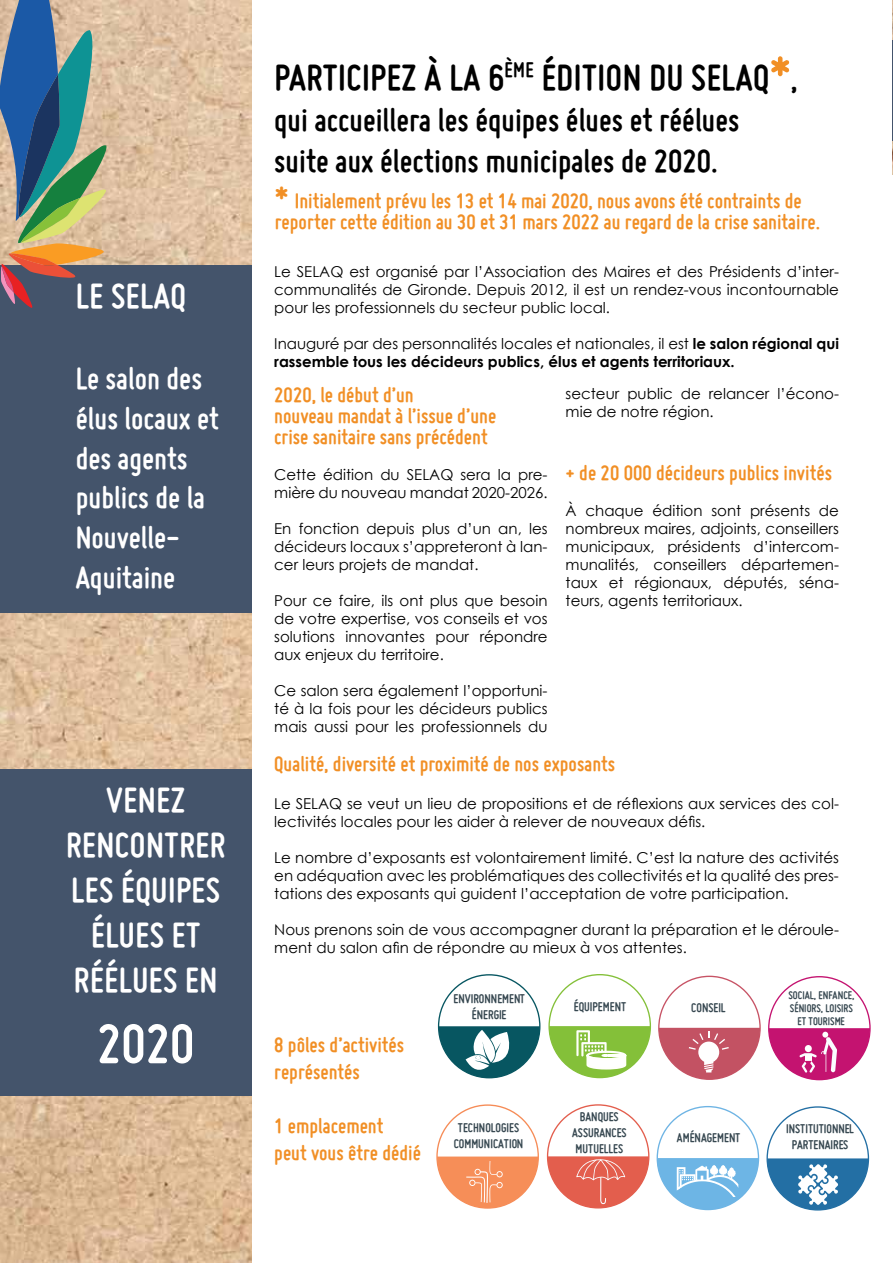
<style>
.page{position:relative;width:893px;height:1263px;background:#fff}
.page>*{position:absolute;margin:0;border:0;box-sizing:border-box;transform-origin:0 0}
.t1{font:700 58.5px "Miso";color:#fff}
.t2{font:700 39px "Miso";letter-spacing:.015em;color:#000}
.t3{font:700 37.5px/45px "Miso";letter-spacing:.015em;color:#fff;text-align:center}
.t4{font:700 34.5px/41.4px "Miso";color:#000}
.t5{font:700 33px/39.6px "Miso";color:#fff}
.t6{font:700 22.5px/21px "Miso";color:#f18f25}
.t7{font:15px/18px "Century Gothic";color:#000;text-align:justify}
.t8{font:700 15px/18px "Century Gothic";color:#000}
.t9{font:700 13.65px/15.8px "Miso";color:#364750;text-align:center}
.t10{font:700 12px/13px "Miso";color:#364750;text-align:center}
.s1{font-size:51px;color:#f18f25}
.s2{font-size:34.5px}
.s3{font-size:33px}
.s4{font-weight:400}
</style>
<div class="page">
<img style="left:892px;top:0;width:1px;height:174px">
<hr style="left:892px;top:40px;width:1px;height:100px;background:#44546b">
<img style="left:0;top:0;width:252px;height:1263px">
<div style="left:0;top:265px;width:252px;height:347px;background:#44546b"></div>
<svg style="left:0;top:0;width:109px;height:308px"></svg>
<div style="left:0;top:769px;width:252px;height:327px;background:#44546b"></div>
<svg style="left:438px;top:974px;width:102px;height:104px"></svg>
<svg style="left:548px;top:974px;width:103px;height:104px"></svg>
<svg style="left:658px;top:976px;width:103px;height:104px"></svg>
<svg style="left:436px;top:1104px;width:103px;height:105px"></svg>
<svg style="left:547px;top:1104px;width:102px;height:104px"></svg>
<svg style="left:657px;top:1106px;width:102px;height:104px"></svg>
<svg style="left:768px;top:976px;width:103px;height:104px"></svg>
<svg style="left:766px;top:1106px;width:103px;height:104px"></svg>
<h3 class="t3" style="left:76px;top:273px;width:112px">LE SELAQ</h3>
<h3 class="t5" style="left:76px;top:359px;width:145px">Le salon des élus locaux et des agents publics de la<br>Nouvelle-<br>Aquitaine</h3>
<h3 class="t3" style="left:66px;top:777px;width:161px">VENEZ<br>RENCONTRER<br>LES ÉQUIPES<br>ÉLUES ET<br>RÉÉLUES EN</h3>
<h1 class="t1" style="left:97px;top:1010px;width:99px">2020</h1>
<h2 class="t2" style="left:275px;top:55px;width:524px">PARTICIPEZ À LA 6<sup>ÈME</sup> ÉDITION DU SELAQ<span class="s1">*</span><span class="s2">,</span></h2>
<h3 class="t4" style="left:274px;top:99px;width:467px">qui accueillera les équipes élues et réélues suite aux élections municipales de 2020.</h3>
<h3 class="t6" style="left:275px;top:190px;width:547px"><span class="s3">*</span> Initialement prévu les 13 et 14 mai 2020, nous avons été contraints de reporter cette édition au 30 et 31 mars 2022 au regard de la crise sanitaire.</h3>
<p class="t7" style="left:274px;top:263px;width:566px">Le SELAQ est organisé par l’Association des Maires et des Présidents d’inter&shy;communalités de Gironde. Depuis 2012, il est un rendez-vous incontournable pour les professionnels du secteur public local.</p>
<p class="t8" style="left:274px;top:335px;width:566px"><span class="s4">Inauguré par des personnalités locales et nationales, il est</span> le salon régional qui rassemble tous les décideurs publics, élus et agents territoriaux.</p>
<h3 class="t6" style="left:274px;top:384px;width:223px">2020, le début d’un<br>nouveau mandat à l’issue d’une crise sanitaire sans précédent</h3>
<p class="t7" style="left:274px;top:466px;width:275px">Cette édition du SELAQ sera la pre&shy;mière du nouveau mandat 2020-2026.</p>
<p class="t7" style="left:274px;top:520px;width:275px">En fonction depuis plus d’un an, les décideurs locaux s’appreteront à lan&shy;cer leurs projets de mandat.</p>
<p class="t7" style="left:274px;top:592px;width:275px">Pour ce faire, ils ont plus que besoin de votre expertise, vos conseils et vos solutions innovantes pour répondre aux enjeux du territoire.</p>
<p class="t7" style="left:274px;top:682px;width:275px">Ce salon sera également l’opportuni&shy;té à la fois pour les décideurs publics mais aussi pour les professionnels du</p>
<p class="t7" style="left:566px;top:384px;width:275px">secteur public de relancer l’écono&shy;mie de notre région.</p>
<h3 class="t6" style="left:566px;top:461px;width:268px">+ de 20 000 décideurs publics invités</h3>
<p class="t7" style="left:566px;top:501px;width:275px">À chaque édition sont présents de nombreux maires, adjoints, conseillers municipaux, présidents d’intercom&shy;munalités, conseillers départemen&shy;taux et régionaux, députés, séna&shy;teurs, agents territoriaux.</p>
<h3 class="t6" style="left:274px;top:753px;width:342px">Qualité, diversité et proximité de nos exposants</h3>
<p class="t7" style="left:274px;top:794px;width:566px">Le SELAQ se veut un lieu de propositions et de réflexions aux services des col&shy;lectivités locales pour les aider à relever de nouveaux défis.</p>
<p class="t7" style="left:274px;top:848px;width:566px">Le nombre d’exposants est volontairement limité. C’est la nature des activités en adéquation avec les problématiques des collectivités et la qualité des pres&shy;tations des exposants qui guident l’acceptation de votre participation.</p>
<p class="t7" style="left:274px;top:920px;width:566px">Nous prenons soin de vous accompagner durant la préparation et le déroule&shy;ment du salon afin de répondre au mieux à vos attentes.</p>
<h3 class="t6" style="left:274px;top:1031px;width:132px;line-height:27px">8 pôles d’activités représentés</h3>
<h3 class="t6" style="left:274px;top:1112px;width:148px;line-height:27px">1 emplacement peut vous être dédié</h3>
<p class="t9" style="left:453px;top:991px;width:73px">ENVIRONNEMENT<br>ÉNERGIE</p>
<p class="t9" style="left:574px;top:999px;width:54px">ÉQUIPEMENT</p>
<p class="t9" style="left:691px;top:999px;width:36px">CONSEIL</p>
<p class="t10" style="left:788px;top:988px;width:67px">SOCIAL, ENFANCE,<br>SÉNIORS, LOISIRS<br>ET TOURISME</p>
<p class="t9" style="left:572px;top:1109px;width:56px">BANQUES<br>ASSURANCES<br>MUTUELLES</p>
<p class="t9" style="left:454px;top:1119px;width:71px">TECHNOLOGIES<br>COMMUNICATION</p>
<p class="t9" style="left:786px;top:1121px;width:69px">INSTITUTIONNEL<br>PARTENAIRES</p>
<p class="t9" style="left:677px;top:1129px;width:65px">AMÉNAGEMENT</p>
</div>
